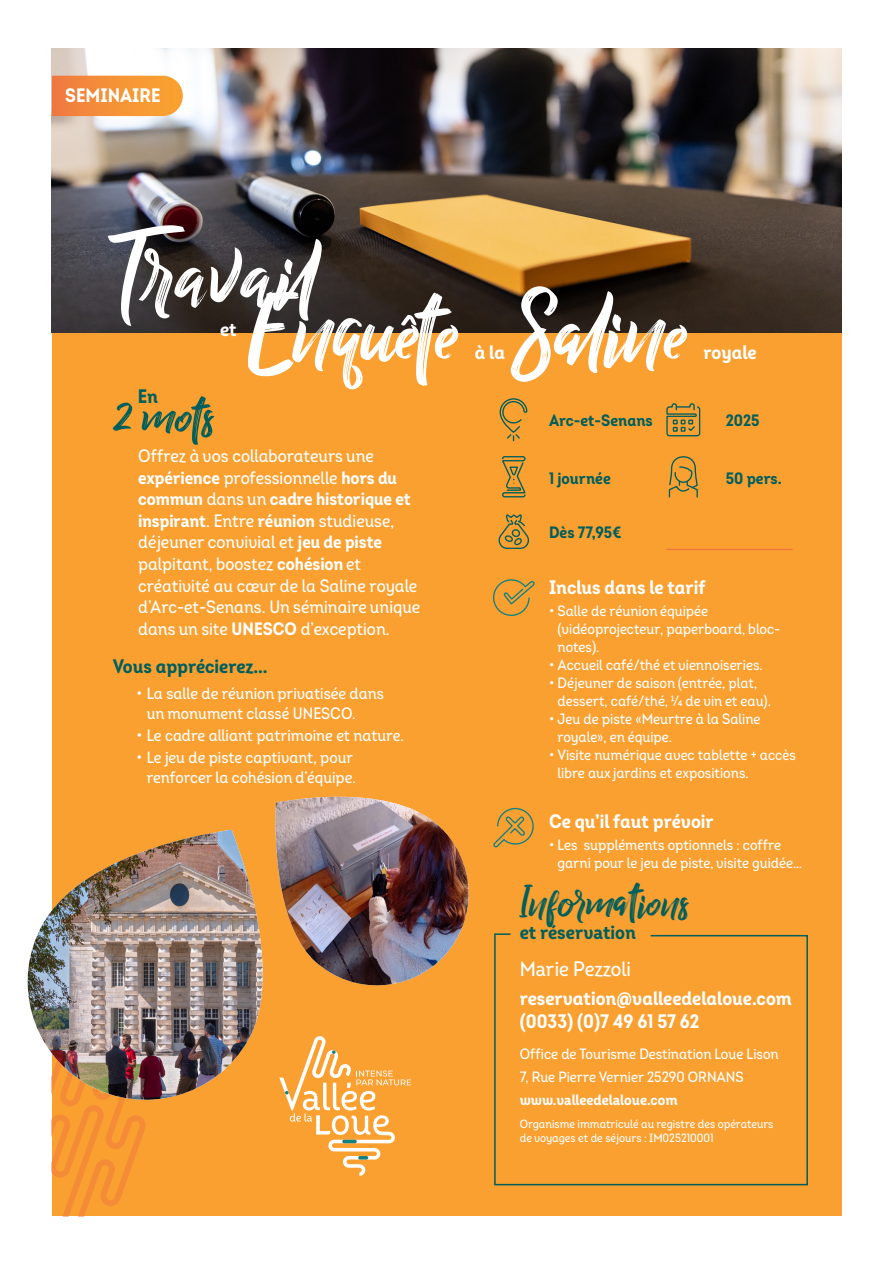
<style>
.page{position:relative;width:893px;height:1263px;background:#fff}
.page>*{position:absolute;margin:0;border:0;box-sizing:border-box;transform-origin:0 0}
.t1{font:106.35px "Billy Ohio";color:#fff}
.t2{font:55.65px "Billy Ohio";color:#005e5c}
.t3{font:46.35px "Billy Ohio";color:#005e5c}
.t4{font:21px "Intro Cond Medium Alt";color:#fff}
.Titre_TARIF{font:19.5px "Intro Cond Bold Alt";color:#fff}
.Titre_VOUS_APPRÉCIEREZ{font:19.5px "Intro Cond Bold Alt";color:#005e5c}
.Texte_EN_2_MOTS{font:18px/21.6px "Intro Cond Medium Alt";color:#fff}
.Liste_VOUS_APPRÉCIEREZ{font:16.5px/19.8px "Intro Cond Medium Alt";color:#fff}
.t5{font:16.5px "Intro Cond Bold Alt";color:#005e5c}
.Liste_TARIF{font:15px/18px "Intro Cond Medium Alt";color:#fff}
.t6{font:15px "Intro Cond Bold Alt";color:#fff}
.t7{font:12px/14.4px "Intro Cond Medium Alt";color:#fff}
.s1{font-family:"Intro Cond";font-weight:700}
.s2{font-family:"Intro Cond";font-weight:500}
</style>
<div class="page">
<div style="left:52px;top:332px;width:789px;height:884px;background:#f9a030"></div>
<svg style="left:52px;top:1116px;width:94px;height:100px"></svg>
<img style="left:52px;top:49px;width:789px;height:283px">
<img style="left:27px;top:830px;width:236px;height:286px">
<img style="left:275px;top:797px;width:194px;height:189px">
<svg style="left:52px;top:76px;width:131px;height:40px;background:#f5933e"></svg>
<svg style="left:499px;top:398px;width:28px;height:44px"></svg>
<svg style="left:668px;top:456px;width:30px;height:42px"></svg>
<svg style="left:666px;top:403px;width:35px;height:34px"></svg>
<svg style="left:502px;top:456px;width:24px;height:42px"></svg>
<hr style="left:666px;top:549px;width:127px;height:1px;background:#f07640">
<svg style="left:498px;top:514px;width:32px;height:35px"></svg>
<svg style="left:493px;top:579px;width:42px;height:37px"></svg>
<svg style="left:493px;top:807px;width:41px;height:41px"></svg>
<svg style="left:494px;top:933px;width:314px;height:253px"></svg>
<svg style="left:279px;top:1036px;width:132px;height:140px"></svg>
<p class="Titre_TARIF" style="left:65px;top:83px;width:97px">SEMINAIRE</p>
<p class="t1" style="left:110px;top:208px;width:213px">Travail</p>
<p class="t1" style="left:250px;top:265px;width:211px">Enquête</p>
<p class="Titre_TARIF" style="left:220px;top:317px;width:18px">et</p>
<p class="Titre_VOUS_APPRÉCIEREZ" style="left:138px;top:384px;width:22px">En</p>
<p class="t2" style="left:113px;top:382px;width:103px">2 mots</p>
<p class="Texte_EN_2_MOTS" style="left:138px;top:445px;width:284px">Offrez à vos collaborateurs une <span class="s1">expérience</span> professionnelle <span class="s1">hors du commun</span> dans un <span class="s1">cadre historique et inspirant</span>. Entre <span class="s1">réunion</span> studieuse, déjeuner convivial et <span class="s1">jeu de piste </span>palpitant, boostez <span class="s1">cohésion</span> et créativité au cœur de la Saline royale d’Arc-et-Senans. Un séminaire unique dans un site <span class="s1">UNESCO</span> d’exception.</p>
<p class="Titre_VOUS_APPRÉCIEREZ" style="left:113px;top:654px;width:156px">Vous apprécierez...</p>
<p class="Liste_VOUS_APPRÉCIEREZ" style="left:147px;top:684px;width:239px;text-indent:-10px">• La salle de réunion privatisée dans un monument classé UNESCO.</p>
<p class="Liste_VOUS_APPRÉCIEREZ" style="left:136px;top:726px;width:269px">• Le cadre alliant patrimoine et nature.</p>
<p class="Liste_VOUS_APPRÉCIEREZ" style="left:136px;top:747px;width:221px;text-align:right">• Le jeu de piste captivant, pour renforcer la cohésion d’équipe.</p>
<p class="t1" style="left:513px;top:265px;width:176px">Saline</p>
<p class="Titre_TARIF" style="left:475px;top:340px;width:32px">à la</p>
<p class="t5" style="left:549px;top:410px;width:105px">Arc-et-Senans</p>
<p class="Titre_TARIF" style="left:704px;top:340px;width:54px">royale</p>
<p class="t5" style="left:726px;top:410px;width:35px">2025</p>
<p class="t5" style="left:549px;top:468px;width:63px">1 journée</p>
<p class="t5" style="left:549px;top:522px;width:74px">Dès 77,95€</p>
<p class="t5" style="left:726px;top:468px;width:57px">50 pers.</p>
<p class="Titre_TARIF" style="left:549px;top:575px;width:158px">Inclus dans le tarif</p>
<p class="Liste_TARIF" style="left:558px;top:602px;width:224px;text-indent:-9px">• Salle de réunion équipée (vidéoprojecteur, paperboard, bloc&shy;notes).</p>
<p class="Liste_TARIF" style="left:549px;top:656px;width:215px">• Accueil café/thé et viennoiseries.</p>
<p class="Liste_TARIF" style="left:558px;top:674px;width:215px;text-indent:-9px">• Déjeuner de saison (entrée, plat, dessert, café/thé, ¼ de vin et eau).</p>
<p class="Liste_TARIF" style="left:558px;top:710px;width:204px;text-indent:-9px">• Jeu de piste «Meurtre à la Saline royale», en équipe.</p>
<p class="Liste_TARIF" style="left:558px;top:746px;width:240px;text-indent:-9px">• Visite numérique avec tablette + accès libre aux jardins et expositions.</p>
<p class="Titre_TARIF" style="left:549px;top:809px;width:166px">Ce qu’il faut prévoir</p>
<p class="Liste_TARIF" style="left:558px;top:836px;width:246px;text-indent:-9px">• Les suppléments optionnels : coffre garni pour le jeu de piste, visite guidée…</p>
<p class="t3" style="left:520px;top:874px;width:171px">Informations</p>
<p class="Titre_VOUS_APPRÉCIEREZ" style="left:520px;top:920px;width:118px">et réserv<span class="s1">a</span>tion</p>
<p class="t4" style="left:520px;top:957px;width:113px">M<span class="s2">a</span>rie Pezzoli</p>
<p class="Titre_TARIF" style="left:520px;top:986px;width:274px">reservation@valleedelaloue.com</p>
<p class="Titre_TARIF" style="left:520px;top:1009px;width:181px">(0033) (0)7 49 61 57 62</p>
<p class="Liste_TARIF" style="left:520px;top:1045px;width:261px">Office de Tourisme Destination Loue Lison</p>
<p class="Liste_TARIF" style="left:520px;top:1068px;width:225px">7, Rue Pierre Vernier 25290 ORNANS</p>
<p class="t6" style="left:520px;top:1090px;width:160px">www.v<span class="s1">a</span>lleedel<span class="s1">a</span>loue.com</p>
<p class="t7" style="left:520px;top:1116px;width:255px">Organisme immatriculé au registre des opérateurs de voyages et de séjours : IM025210001</p>
</div>
